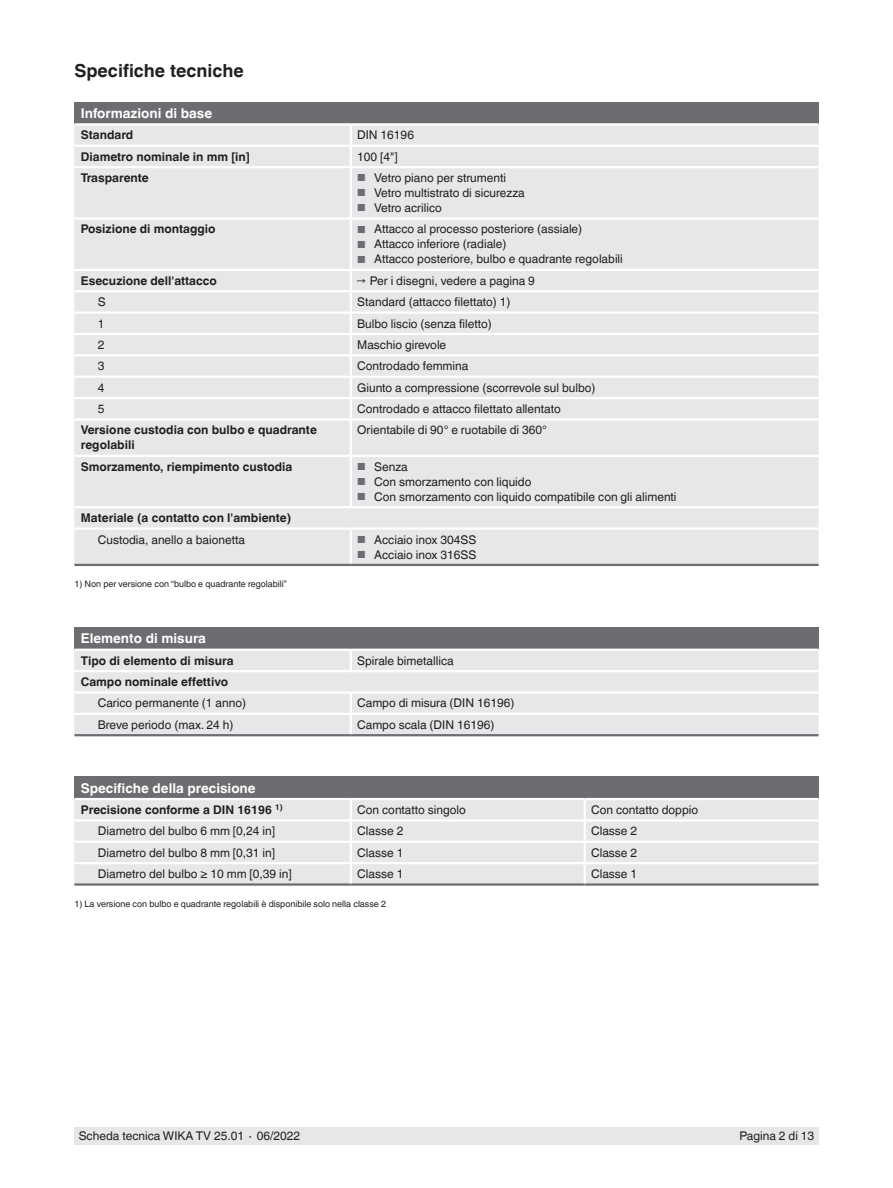
<style>
.page{position:relative;width:893px;height:1188px;background:#fff}
.page>*{position:absolute;margin:0;border:0;box-sizing:border-box;transform-origin:0 0}
.t1{font:700 18px "Helvetica World";color:#231f20}
.t2{font:700 13.5px "Helvetica World";color:#fff}
.t3{font:12px "Helvetica World";color:#231f20}
.t4{font:700 12px/15px "Helvetica World";color:#231f20}
.t5{font:9px "Helvetica World";color:#231f20}
.s1{font-size:10.2px;color:#6c6d70}
</style>
<div class="page">
<div style="left:74px;top:1128px;width:745px;height:17px;background:#e6e7e9"></div>
<div style="left:74px;top:102px;width:745px;height:22px;background:#6c6d70"></div>
<div style="left:74px;top:126px;width:745px;height:438px;background:#e6e7e9"></div>
<hr style="left:74px;top:217px;width:277px;height:3px;background:#fff">
<hr style="left:74px;top:506px;width:277px;height:2px;background:#fff">
<hr style="left:351px;top:506px;width:468px;height:2px;background:#fff">
<hr style="left:351px;top:217px;width:468px;height:3px;background:#fff">
<hr style="left:350px;top:220px;width:2px;height:49px;background:#fff">
<hr style="left:74px;top:166px;width:277px;height:2px;background:#fff">
<hr style="left:351px;top:166px;width:468px;height:2px;background:#fff">
<hr style="left:350px;top:168px;width:2px;height:49px;background:#fff">
<hr style="left:74px;top:269px;width:277px;height:2px;background:#fff">
<hr style="left:351px;top:269px;width:468px;height:2px;background:#fff">
<hr style="left:74px;top:290px;width:277px;height:2px;background:#fff">
<hr style="left:351px;top:290px;width:468px;height:2px;background:#fff">
<hr style="left:350px;top:421px;width:2px;height:34px;background:#fff">
<hr style="left:74px;top:455px;width:277px;height:2px;background:#fff">
<hr style="left:351px;top:455px;width:468px;height:2px;background:#fff">
<hr style="left:350px;top:457px;width:2px;height:49px;background:#fff">
<hr style="left:350px;top:530px;width:2px;height:34px;background:#fff">
<hr style="left:74px;top:527px;width:277px;height:3px;background:#fff">
<hr style="left:351px;top:527px;width:468px;height:3px;background:#fff">
<hr style="left:74px;top:564px;width:277px;height:2px;background:#6c6d70">
<hr style="left:351px;top:564px;width:468px;height:2px;background:#6c6d70">
<hr style="left:74px;top:145px;width:277px;height:2px;background:#fff">
<hr style="left:351px;top:145px;width:468px;height:2px;background:#fff">
<svg style="left:350px;top:126px;width:2px;height:40px"></svg>
<hr style="left:74px;top:123px;width:277px;height:3px;background:#fff">
<hr style="left:351px;top:123px;width:468px;height:3px;background:#fff">
<hr style="left:351px;top:418px;width:468px;height:3px;background:#fff">
<hr style="left:74px;top:418px;width:277px;height:3px;background:#fff">
<hr style="left:74px;top:311px;width:277px;height:3px;background:#fff">
<hr style="left:74px;top:333px;width:277px;height:2px;background:#fff">
<hr style="left:74px;top:354px;width:277px;height:2px;background:#fff">
<hr style="left:74px;top:376px;width:277px;height:2px;background:#fff">
<hr style="left:74px;top:397px;width:277px;height:2px;background:#fff">
<hr style="left:351px;top:311px;width:468px;height:3px;background:#fff">
<hr style="left:351px;top:397px;width:468px;height:2px;background:#fff">
<hr style="left:350px;top:356px;width:2px;height:20px;background:#fff">
<hr style="left:351px;top:333px;width:468px;height:2px;background:#fff">
<svg style="left:350px;top:271px;width:2px;height:83px"></svg>
<hr style="left:351px;top:354px;width:468px;height:2px;background:#fff">
<hr style="left:351px;top:376px;width:468px;height:2px;background:#fff">
<svg style="left:350px;top:378px;width:2px;height:40px"></svg>
<div style="left:74px;top:627px;width:745px;height:23px;background:#6c6d70"></div>
<div style="left:74px;top:651px;width:745px;height:83px;background:#e6e7e9"></div>
<hr style="left:74px;top:734px;width:277px;height:2px;background:#6c6d70">
<hr style="left:351px;top:734px;width:468px;height:2px;background:#6c6d70">
<svg style="left:350px;top:694px;width:2px;height:40px"></svg>
<hr style="left:74px;top:670px;width:277px;height:2px;background:#fff">
<hr style="left:351px;top:670px;width:468px;height:2px;background:#fff">
<hr style="left:74px;top:691px;width:277px;height:3px;background:#fff">
<hr style="left:351px;top:691px;width:468px;height:3px;background:#fff">
<hr style="left:74px;top:713px;width:277px;height:2px;background:#fff">
<hr style="left:351px;top:713px;width:468px;height:2px;background:#fff">
<svg style="left:350px;top:651px;width:2px;height:19px"></svg>
<hr style="left:74px;top:649px;width:277px;height:2px;background:#fff">
<hr style="left:351px;top:649px;width:468px;height:2px;background:#fff">
<div style="left:74px;top:777px;width:745px;height:22px;background:#6c6d70"></div>
<div style="left:74px;top:800px;width:745px;height:83px;background:#e6e7e9"></div>
<hr style="left:74px;top:883px;width:277px;height:3px;background:#6c6d70">
<hr style="left:351px;top:883px;width:234px;height:3px;background:#6c6d70">
<hr style="left:585px;top:883px;width:234px;height:3px;background:#6c6d70">
<hr style="left:74px;top:798px;width:277px;height:2px;background:#fff">
<hr style="left:351px;top:798px;width:234px;height:2px;background:#fff">
<hr style="left:585px;top:798px;width:234px;height:2px;background:#fff">
<svg style="left:584px;top:800px;width:2px;height:83px"></svg>
<hr style="left:74px;top:819px;width:277px;height:3px;background:#fff">
<hr style="left:351px;top:819px;width:234px;height:3px;background:#fff">
<hr style="left:585px;top:819px;width:234px;height:3px;background:#fff">
<hr style="left:74px;top:841px;width:277px;height:2px;background:#fff">
<hr style="left:351px;top:841px;width:234px;height:2px;background:#fff">
<hr style="left:585px;top:841px;width:234px;height:2px;background:#fff">
<hr style="left:74px;top:862px;width:277px;height:2px;background:#fff">
<hr style="left:351px;top:862px;width:234px;height:2px;background:#fff">
<svg style="left:350px;top:800px;width:2px;height:83px"></svg>
<hr style="left:585px;top:862px;width:234px;height:2px;background:#fff">
<h1 class="t1" style="left:74px;top:60px;width:171px">Specifiche tecniche</h1>
<p class="t2" style="left:81px;top:105px;width:133px">Informazioni di base</p>
<p class="t4" style="left:81px;top:128px;width:54px">Standard</p>
<p class="t3" style="left:357px;top:128px;width:58px">DIN 16196</p>
<p class="t4" style="left:81px;top:149px;width:171px">Diametro nominale in mm [in]</p>
<p class="t3" style="left:357px;top:150px;width:42px">100 [4"]</p>
<p class="t4" style="left:81px;top:170px;width:70px">Trasparente</p>
<p class="t3" style="left:357px;top:171px;width:150px"><span class="s1">■</span> Vetro piano per strumenti</p>
<p class="t3" style="left:357px;top:186px;width:169px"><span class="s1">■</span> Vetro multistrato di sicurezza</p>
<p class="t3" style="left:357px;top:201px;width:86px"><span class="s1">■</span> Vetro acrilico</p>
<p class="t4" style="left:81px;top:222px;width:136px">Posizione di montaggio</p>
<p class="t3" style="left:357px;top:222px;width:227px"><span class="s1">■</span> Attacco al processo posteriore (assiale)</p>
<p class="t3" style="left:357px;top:237px;width:151px"><span class="s1">■</span> Attacco inferiore (radiale)</p>
<p class="t3" style="left:357px;top:252px;width:267px"><span class="s1">■</span> Attacco posteriore, bulbo e quadrante regolabili</p>
<p class="t4" style="left:81px;top:273px;width:138px">Esecuzione dell'attacco</p>
<p class="t3" style="left:357px;top:274px;width:179px">→ Per i disegni, vedere a pagina 9</p>
<p class="t3" style="left:98px;top:295px;width:9px">S</p>
<p class="t3" style="left:357px;top:295px;width:155px">Standard (attacco filettato) 1)</p>
<p class="t3" style="left:98px;top:316px;width:8px">1</p>
<p class="t3" style="left:357px;top:316px;width:136px">Bulbo liscio (senza filetto)</p>
<p class="t3" style="left:98px;top:338px;width:8px">2</p>
<p class="t3" style="left:357px;top:338px;width:91px">Maschio girevole</p>
<p class="t3" style="left:98px;top:359px;width:8px">3</p>
<p class="t3" style="left:357px;top:359px;width:113px">Controdado femmina</p>
<p class="t3" style="left:98px;top:381px;width:8px">4</p>
<p class="t3" style="left:357px;top:381px;width:240px">Giunto a compressione (scorrevole sul bulbo)</p>
<p class="t3" style="left:98px;top:402px;width:8px">5</p>
<p class="t3" style="left:357px;top:402px;width:205px">Controdado e attacco filettato allentato</p>
<p class="t4" style="left:81px;top:423px;width:238px">Versione custodia con bulbo e quadrante regolabili</p>
<p class="t3" style="left:357px;top:423px;width:191px">Orientabile di 90° e ruotabile di 360°</p>
<p class="t4" style="left:81px;top:459px;width:213px">Smorzamento, riempimento custodia</p>
<p class="t3" style="left:357px;top:460px;width:52px"><span class="s1">■</span> Senza</p>
<p class="t3" style="left:357px;top:475px;width:176px"><span class="s1">■</span> Con smorzamento con liquido</p>
<p class="t3" style="left:357px;top:490px;width:321px"><span class="s1">■</span> Con smorzamento con liquido compatibile con gli alimenti</p>
<p class="t4" style="left:81px;top:511px;width:212px">Materiale (a contatto con l'ambiente)</p>
<p class="t3" style="left:98px;top:532px;width:149px">Custodia, anello a baionetta</p>
<p class="t3" style="left:357px;top:532px;width:121px"><span class="s1">■</span> Acciaio inox 304SS</p>
<p class="t3" style="left:357px;top:547px;width:121px"><span class="s1">■</span> Acciaio inox 316SS</p>
<p class="t5" style="left:74px;top:579px;width:214px">1) Non per versione con “bulbo e quadrante regolabili”</p>
<p class="t2" style="left:81px;top:631px;width:127px">Elemento di misura</p>
<p class="t4" style="left:81px;top:653px;width:154px">Tipo di elemento di misura</p>
<p class="t3" style="left:357px;top:654px;width:98px">Spirale bimetallica</p>
<p class="t4" style="left:81px;top:674px;width:149px">Campo nominale effettivo</p>
<p class="t3" style="left:98px;top:696px;width:150px">Carico permanente (1 anno)</p>
<p class="t3" style="left:357px;top:696px;width:159px">Campo di misura (DIN 16196)</p>
<p class="t3" style="left:98px;top:718px;width:137px">Breve periodo (max. 24 h)</p>
<p class="t3" style="left:357px;top:718px;width:139px">Campo scala (DIN 16196)</p>
<p class="t2" style="left:81px;top:780px;width:176px">Specifiche della precisione</p>
<p class="t4" style="left:81px;top:802px;width:204px">Precisione conforme a DIN 16196 <sup>1)</sup></p>
<p class="t3" style="left:357px;top:803px;width:110px">Con contatto singolo</p>
<p class="t3" style="left:591px;top:803px;width:109px">Con contatto doppio</p>
<p class="t3" style="left:98px;top:824px;width:179px">Diametro del bulbo 6 mm [0,24 in]</p>
<p class="t3" style="left:357px;top:824px;width:48px">Classe 2</p>
<p class="t3" style="left:591px;top:824px;width:48px">Classe 2</p>
<p class="t3" style="left:98px;top:846px;width:179px">Diametro del bulbo 8 mm [0,31 in]</p>
<p class="t3" style="left:357px;top:846px;width:48px">Classe 1</p>
<p class="t3" style="left:591px;top:846px;width:48px">Classe 2</p>
<p class="t3" style="left:98px;top:867px;width:196px">Diametro del bulbo ≥ 10 mm [0,39 in]</p>
<p class="t3" style="left:357px;top:867px;width:48px">Classe 1</p>
<p class="t3" style="left:591px;top:867px;width:48px">Classe 1</p>
<p class="t5" style="left:74px;top:898px;width:313px">1) La versione con bulbo e quadrante regolabili è disponibile solo nella classe 2</p>
<p class="t3" style="left:79px;top:1129px;width:223px">Scheda tecnica WIKA TV 25.01 ∙ 06/2022</p>
<p class="t3" style="left:740px;top:1129px;width:76px">Pagina 2 di 13</p>
</div>
